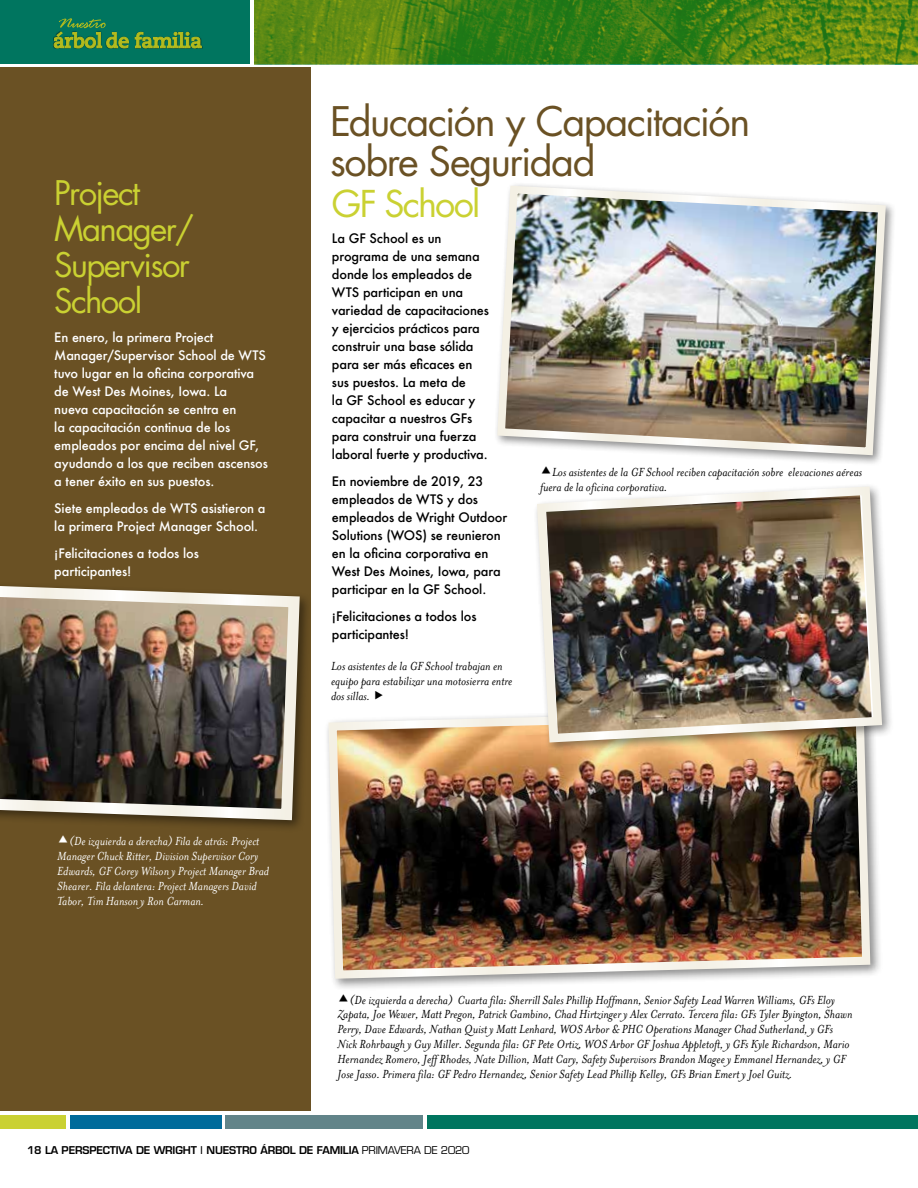
<style>
.page{position:relative;width:918px;height:1188px;background:#fff}
.page>*{position:absolute;margin:0;border:0;box-sizing:border-box;transform-origin:0 0}
.t1{font:39.6px/39.6px "Futura";letter-spacing:-.035em;color:#6a5124}
.t2{font:36px "Futura";letter-spacing:-.05em;color:#cad132}
.t3{font:33px/36px "Futura";letter-spacing:-.05em;color:#cad132}
.t4{font:italic 13.5px/15px "Mrs Eaves";color:#000}
.t5{font:italic 13.5px/15px "Mrs Eaves";color:#fff}
.t6{font:500 12.75px/18px "Futura";letter-spacing:-.01em;color:#000}
.t7{font:500 12.75px/18px "Futura";letter-spacing:-.01em;color:#fff}
.t8{font:600 10.5px "Eurostile";letter-spacing:-.015em;color:#000}
.s1{font-weight:400}
</style>
<div class="page">
<div style="left:0;top:1115px;width:66px;height:14px;background:#cad132"></div>
<div style="left:427px;top:1115px;width:491px;height:14px;background:#00755f"></div>
<div style="left:70px;top:1115px;width:152px;height:14px;background:#006b9b"></div>
<div style="left:226px;top:1115px;width:197px;height:14px;background:#628489"></div>
<img style="left:255px;top:0;width:663px;height:64px">
<div style="left:0;top:0;width:250px;height:64px;background:#00755f"></div>
<div style="left:105px;top:31px;width:98px;height:18px;background:#000;opacity:.75"></div>
<div style="left:53px;top:30px;width:50px;height:19px;background:#000;opacity:.75"></div>
<svg style="left:54px;top:18px;width:148px;height:50px"></svg>
<div style="left:0;top:68px;width:310px;height:1043px;background:#6a5124"></div>
<div style="left:324px;top:704px;width:559px;height:287px;background:#000;opacity:.45"></div>
<img style="left:324px;top:704px;width:551px;height:279px">
<div style="left:494px;top:182px;width:403px;height:284px;background:#000;opacity:.45"></div>
<img style="left:494px;top:182px;width:396px;height:277px">
<div style="left:533px;top:482px;width:362px;height:273px;background:#000;opacity:.45"></div>
<img style="left:533px;top:482px;width:354px;height:265px">
<div style="left:0;top:579px;width:312px;height:254px;background:#6a5124"></div>
<img style="left:0;top:586px;width:305px;height:240px">
<h3 class="t3" style="left:54px;top:174px;width:141px">Project<br>Manager/<br>Supervisor<br>School</h3>
<p class="t7" style="left:54px;top:328px;width:215px">En enero, la primera Project<br>Manager/Supervisor School de WTS tuvo lugar en la oficina corporativa de West Des Moines, Iowa. La<br>nueva capacitación se centra en<br>la capacitación continua de los empleados por encima del nivel GF, ayudando a los que reciben ascensos a tener éxito en sus puestos.</p>
<p class="t7" style="left:54px;top:499px;width:213px">Siete empleados de WTS asistieron a la primera Project Manager School.</p>
<p class="t7" style="left:54px;top:544px;width:146px">¡Felicitaciones a todos los participantes!</p>
<p class="t5" style="left:57px;top:834px;width:213px;text-indent:12px">(De izquierda a derecha) Fila de atrás: Project Manager Chuck Ritter, Division Supervisor Cory Edwards, GF Corey Wilson y Project Manager Brad Shearer. Fila delantera: Project Managers David Tabor, Tim Hanson y Ron Carman.</p>
<h1 class="t1" style="left:330px;top:101px;width:422px">Educación y Capacitación sobre Seguridad</h1>
<h2 class="t2" style="left:332px;top:179px;width:150px">GF School</h2>
<p class="t6" style="left:332px;top:229px;width:159px">La GF School es un programa de una semana donde los empleados de<br>WTS participan en una variedad de capacitaciones y ejercicios prácticos para construir una base sólida para ser más eficaces en sus puestos. La meta de<br>la GF School es educar y capacitar a nuestros GFs para construir una fuerza laboral fuerte y productiva.</p>
<p class="t6" style="left:332px;top:472px;width:177px">En noviembre de 2019, 23 empleados de WTS y dos empleados de Wright Outdoor<br>Solutions (WOS) se reunieron en la oficina corporativa en<br>West Des Moines, Iowa, para participar en la GF School.</p>
<p class="t6" style="left:332px;top:607px;width:146px">¡Felicitaciones a todos los participantes!</p>
<p class="t4" style="left:540px;top:464px;width:324px;text-indent:12px">Los asistentes de la GF School reciben capacitación sobre elevaciones aéreas fuera de la oficina corporativa.</p>
<p class="t4" style="left:331px;top:659px;width:183px">Los asistentes de la GF School trabajan en equipo para estabilizar una motosierra entre dos sillas.</p>
<p class="t4" style="left:338px;top:992px;width:516px;text-indent:12px">(De izquierda a derecha) Cuarta fila: Sherrill Sales Phillip Hoffmann, Senior Safety Lead Warren Williams, GFs Eloy Zapata, Joe Wewer, Matt Pregon, Patrick Gambino, Chad Hirtzinger y Alex Cerrato. Tercera fila: GFs Tyler Byington, Shawn Perry, Dave Edwards, Nathan Quist y Matt Lenhard, WOS Arbor &amp; PHC Operations Manager Chad Sutherland, y GFs Nick Rohrbaugh y Guy Miller. Segunda fila: GF Pete Ortiz, WOS Arbor GF Joshua Appletoft, y GFs Kyle Richardson, Mario Hernandez Romero, Jeff Rhodes, Nate Dillion, Matt Cary, Safety Supervisors Brandon Magee y Emmanel Hernandez, y GF Jose Jasso. Primera fila: GF Pedro Hernandez, Senior Safety Lead Phillip Kelley, GFs Brian Emert y Joel Guitz.</p>
<p class="t8" style="left:27px;top:1144px;width:444px">18 LA PERSPECTIVA DE WRIGHT | NUESTRO ÁRBOL DE FAMILIA <span class="s1">PRIMAVERA DE 2020</span></p>
</div>
